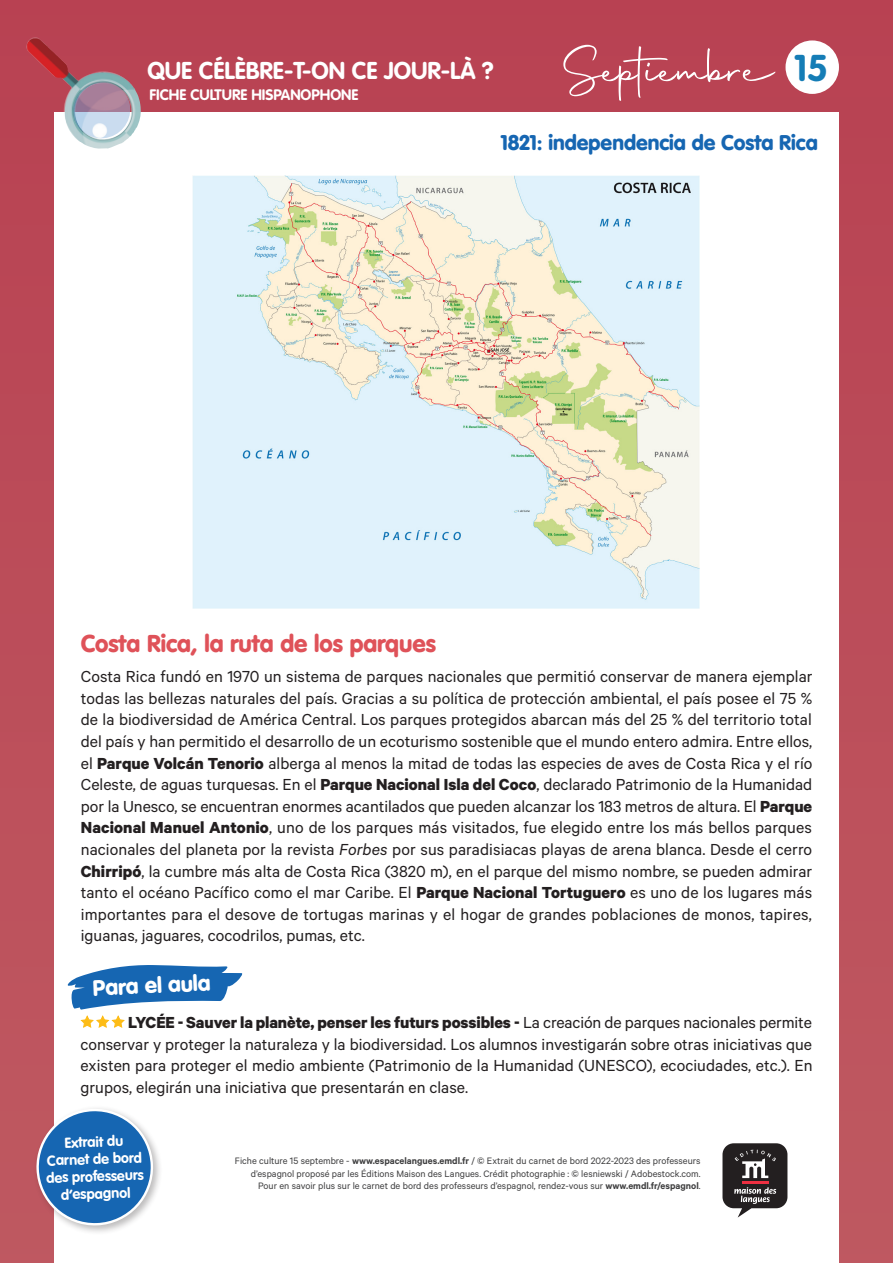
<style>
.page{position:relative;width:893px;height:1263px;background:#fff}
.page>*{position:absolute;margin:0;border:0;box-sizing:border-box;transform-origin:0 0}
.Numéro_bleu{font:55.5px "Autography";color:#fff}
.t1{font:700 36.75px "VAG Rounded Std";color:#157db6}
._2021_fiche_agenda_t{font:900 24px "VAG Rounded Std";color:#df5259}
.Numéro_bleu-2{font:700 24px "VAG Rounded Std";color:#fff}
._2021_fiche_agenda_t-2{font:900 22.05px "VAG Rounded Std";color:#fff}
.Numéro_bleu-3{font:900 21px "VAG Rounded Std";color:#1666b2}
._2021_fiche_agenda_t-3{font:18px/21.6px "Calibre";color:#231f20;text-align:justify}
._2021_fiche-agenda_a{font:18px/21.6px "Calibre";color:#231f20;text-align:justify}
.Numéro_bleu-4{font:700 15px "VAG Rounded Std";color:#fff}
.t2{font:700 14.4px/17.2px "VAG Rounded Std";color:#fff;text-align:center}
.t3{font:10.5px/12.6px "Calibre";color:#3e3e3f;text-align:right}
.s1{font-weight:700}
.s2{font-style:italic}
.s3{font-weight:600}
</style>
<div class="page">
<div style="left:0;top:0;width:893px;height:1263px;background:linear-gradient(to bottom,#b84253,#bf5961)"></div>
<div style="left:54px;top:113px;width:785px;height:1150px;background:#fff"></div>
<svg style="left:722px;top:1143px;width:65px;height:74px"></svg>
<img style="left:24px;top:37px;width:117px;height:113px">
<img style="left:71px;top:80px;width:61px;height:60px">
<div style="left:785px;top:40px;width:54px;height:54px;background:#fff;border-radius:50%"></div>
<div style="left:33px;top:1105px;width:130px;height:130px;background:#231f20;opacity:.3"></div>
<svg style="left:36px;top:1109px;width:117px;height:118px;background:#5181b7"></svg>
<img style="left:192px;top:176px;width:508px;height:433px">
<svg style="left:67px;top:965px;width:176px;height:63px"></svg>
<p class="Numéro_bleu" style="left:562px;top:34px;width:217px">Septiembre</p>
<p class="t1" style="left:794px;top:47px;width:36px">15</p>
<p class="Numéro_bleu-3" style="left:501px;top:130px;width:319px">1821: independencia de Costa Rica</p>
<p class="Numéro_bleu-2" style="left:147px;top:57px;width:348px">QUE CÉLÈBRE-T-ON CE JOUR-LÀ ?</p>
<p class="Numéro_bleu-4" style="left:150px;top:86px;width:210px">FICHE CULTURE HISPANOPHONE</p>
<p class="_2021_fiche_agenda_t" style="left:81px;top:629px;width:357px">Costa Rica, la ruta de los parques</p>
<p class="_2021_fiche_agenda_t-3" style="left:81px;top:665px;width:733px">Costa Rica fundó en 1970 un sistema de parques nacionales que permitió conservar de manera ejemplar todas las bellezas naturales del país. Gracias a su política de protección ambiental, el país posee el 75 % de la biodiversidad de América Central. Los parques protegidos abarcan más del 25 % del territorio total del país y han permitido el desarrollo de un ecoturismo sostenible que el mundo entero admira. Entre ellos, el <span class="s1">Parque Volcán Tenorio</span> alberga al menos la mitad de todas las especies de aves de Costa Rica y el río Celeste, de aguas turquesas. En el <span class="s1">Parque Nacional Isla del Coco</span>, declarado Patrimonio de la Humanidad por la Unesco, se encuentran enormes acantilados que pueden alcanzar los 183 metros de altura. El <span class="s1">Parque Nacional Manuel Antonio</span>, uno de los parques más visitados, fue elegido entre los más bellos parques nacionales del planeta por la revista <span class="s2">Forbes</span> por sus paradisiacas playas de arena blanca. Desde el cerro <span class="s1">Chirripó</span>, la cumbre más alta de Costa Rica (3820 m), en el parque del mismo nombre, se pueden admirar tanto el océano Pacífico como el mar Caribe. El <span class="s1">Parque Nacional Tortuguero</span> es uno de los lugares más importantes para el desove de tortugas marinas y el hogar de grandes poblaciones de monos, tapires, iguanas, jaguares, cocodrilos, pumas, etc.</p>
<p class="_2021_fiche_agenda_t-2" style="left:92px;top:975px;width:119px;rotate:-3deg">Para el aula</p>
<p class="_2021_fiche-agenda_a" style="left:80px;top:1011px;width:734px;text-indent:48px"><span class="s1">LYCÉE - Sauver la planète, penser les futurs possibles -</span> La creación de parques nacionales permite conservar y proteger la naturaleza y la biodiversidad. Los alumnos investigarán sobre otras iniciativas que existen para proteger el medio ambiente (Patrimonio de la Humanidad (UNESCO), ecociudades, etc.). En grupos, elegirán una iniciativa que presentarán en clase.</p>
<p class="t2" style="left:45px;top:1135px;width:99px;rotate:-2deg">Extrait du<br>Carnet de bord des professeurs d’espagnol</p>
<p class="t3" style="left:235px;top:1154px;width:467px">Fiche culture 15 septembre - <span class="s3">www.espacelangues.emdl.fr</span> / © Extrait du carnet de bord 2022-2023 des professeurs d’espagnol proposé par les Éditions Maison des Langues. Crédit photographie : © lesniewski / Adobestock.com.</p>
<p class="t3" style="left:258px;top:1179px;width:444px">Pour en savoir plus sur le carnet de bord des professeurs d’espagnol, rendez-vous sur <span class="s3">www.emdl.fr/espagnol</span>.</p>
</div>
